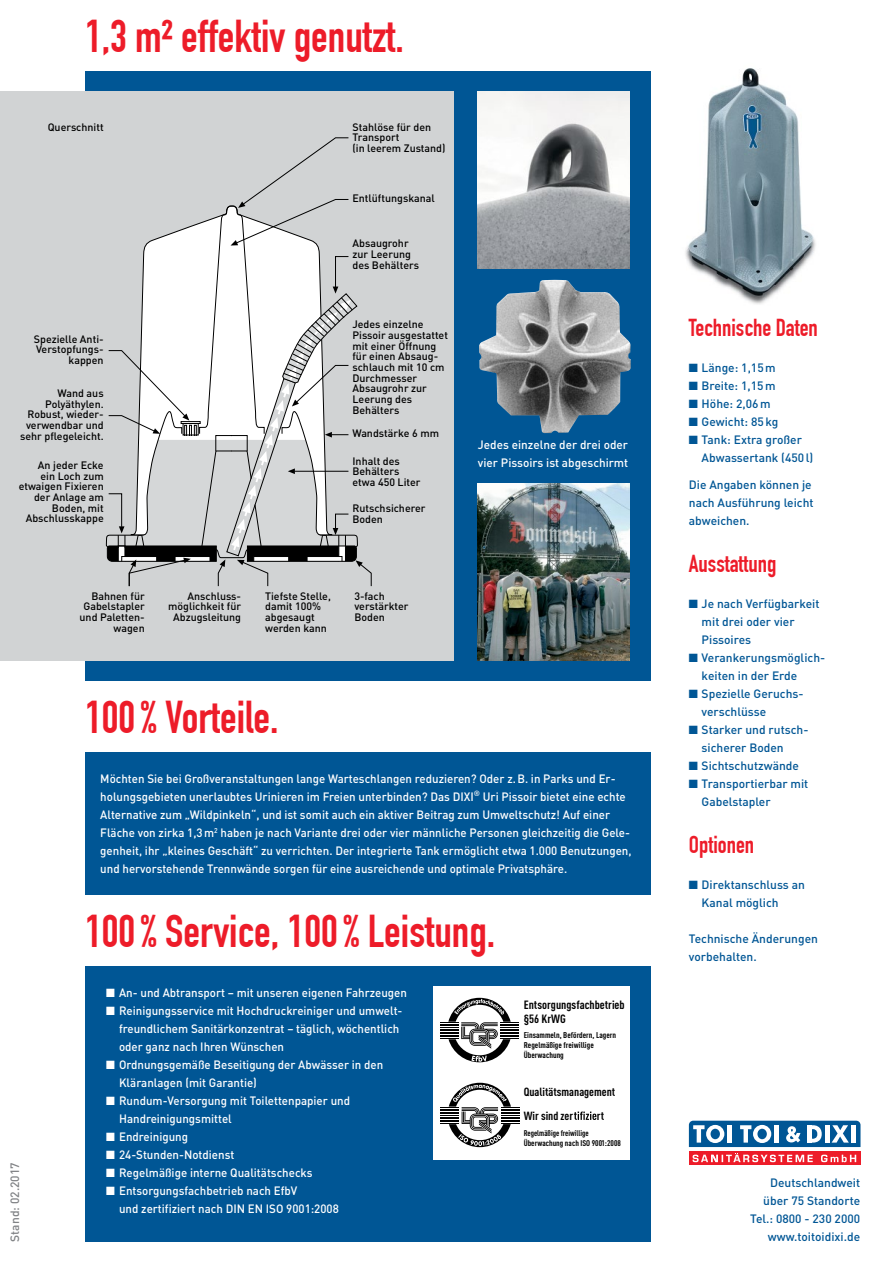
<style>
.page{position:relative;width:893px;height:1263px;background:#fff}
.page>*{position:absolute;margin:0;border:0;box-sizing:border-box;transform-origin:0 0}
.t1{font:45px "DIN1451 Com Engschrift";color:#ed1c29}
.t2{font:24px "DIN1451 Com Engschrift";color:#ed1c29}
.t3{font:500 12px/18px "DIN";color:#fff;scale:.96 1}
.t4{font:500 12px/18px "DIN";color:#005695}
.t5{font:500 12px/18px "DIN";color:#fff}
.t6{font:500 12px "DIN";color:#808285}
.t7{font:700 11.85px/14.2px "DIN Cond";color:#000;scale:1.06 1}
.t8{font:700 11.7px/23.5px "DIN Cond";color:#000;scale:1.06 1}
.t9{font:500 10.65px/10.6px "DIN";color:#000}
.t10{font:700 8.25px/9.9px "DIN Cond";color:#000;scale:1.06 1}
.t11{font:700 8.1px/9.8px "DIN Cond";color:#000}
</style>
<div class="page">
<div style="left:85px;top:21px;width:566px;height:1221px;background:#005695"></div>
<img style="left:685px;top:68px;width:131px;height:236px">
<div style="left:85px;top:682px;width:566px;height:70px;background:#fff"></div>
<div style="left:85px;top:895px;width:566px;height:70px;background:#fff"></div>
<div style="left:0;top:91px;width:454px;height:570px;background:#d1d3d4"></div>
<svg style="left:105px;top:137px;width:267px;height:450px"></svg>
<img style="left:478px;top:91px;width:151px;height:178px">
<img style="left:479px;top:280px;width:152px;height:153px">
<img style="left:478px;top:483px;width:151px;height:177px">
<div style="left:85px;top:0;width:566px;height:70px;background:#fff"></div>
<div style="left:433px;top:987px;width:196px;height:173px;background:#fff"></div>
<svg style="left:574px;top:1111px;width:22px;height:9px"></svg>
<svg style="left:441px;top:1083px;width:78px;height:64px"></svg>
<svg style="left:441px;top:998px;width:78px;height:64px"></svg>
<div style="left:689px;top:1151px;width:171px;height:14px;background:#ed1c29"></div>
<svg style="left:689px;top:1121px;width:171px;height:26px"></svg>
<svg style="left:821px;top:1155px;width:35px;height:7px"></svg>
<svg style="left:692px;top:1153px;width:121px;height:9px"></svg>
<h1 class="t1" style="left:85px;top:9px;width:320px">1,3 m² effektiv genutzt.</h1>
<p class="t9" style="left:48px;top:121px;width:57px">Querschnitt</p>
<p class="t9" style="left:34px;top:333px;width:71px;text-align:right">Spezielle Anti-<br>Verstopfungs&shy;kappen</p>
<p class="t9" style="left:20px;top:387px;width:85px;text-align:right">Wand aus<br>Polyäthylen.<br>Robust, wieder&shy;verwendbar und sehr pflegeleicht.</p>
<p class="t9" style="left:19px;top:460px;width:87px;text-align:right">An jeder Ecke<br>ein Loch zum etwaigen Fixieren der Anlage am<br>Boden, mit<br>Abschlusskappe</p>
<p class="t9" style="left:352px;top:121px;width:95px">Stahlöse für den<br>Transport<br>(in leerem Zustand)</p>
<p class="t9" style="left:352px;top:193px;width:84px">Entlüftungskanal</p>
<p class="t9" style="left:352px;top:238px;width:68px">Absaugrohr zur Leerung des Behälters</p>
<p class="t9" style="left:352px;top:319px;width:97px">Jedes einzelne<br>Pissoir ausgestattet mit einer Öffnung für einen Absaug&shy;schlauch mit 10 cm<br>Durchmesser<br>Absaugrohr zur<br>Leerung des<br>Behälters</p>
<p class="t9" style="left:352px;top:428px;width:88px">Wandstärke 6 mm</p>
<p class="t9" style="left:352px;top:455px;width:70px">Inhalt des<br>Behälters etwa 450 Liter</p>
<p class="t9" style="left:352px;top:503px;width:75px">Rutschsicherer<br>Boden</p>
<p class="t9" style="left:80px;top:590px;width:67px;text-align:right">Bahnen für<br>Gabelstapler und Paletten&shy;wagen</p>
<p class="t9" style="left:265px;top:590px;width:67px">Tiefste Stelle, damit 100% abgesaugt werden kann</p>
<p class="t9" style="left:168px;top:590px;width:74px;text-align:right">Anschluss&shy;möglichkeit für<br>Abzugsleitung</p>
<p class="t9" style="left:354px;top:590px;width:56px">3-fach verstärkter<br>Boden</p>
<h1 class="t1" style="left:85px;top:691px;width:195px">100% Vorteile.</h1>
<p class="t5" style="left:478px;top:435px;width:152px">Jedes einzelne der drei oder vier Pissoirs ist abgeschirmt</p>
<p class="t6" style="left:7px;top:1242px;width:81px;rotate:-90deg">Stand: 02.2017</p>
<p class="t3" style="left:100px;top:769px;width:555px">Möchten Sie bei Großveranstaltungen lange Warteschlangen reduzieren? Oder z.B. in Parks und Er&shy;holungsgebieten unerlaubtes Urinieren im Freien unterbinden? Das DIXI<sup>®</sup> Uri Pissoir bietet eine echte Alternative zum „Wildpinkeln“, und ist somit auch ein aktiver Beitrag zum Umweltschutz! Auf einer Fläche von zirka 1,3m<sup>2</sup> haben je nach Variante drei oder vier männliche Personen gleichzeitig die Gele&shy;genheit, ihr „kleines Geschäft“ zu verrichten. Der integrierte Tank ermöglicht etwa 1.000 Benutzungen, und hervorstehende Trennwände sorgen für eine ausreichende und optimale Privatsphäre.</p>
<h1 class="t1" style="left:85px;top:904px;width:412px">100% Service, 100% Leistung.</h1>
<p class="t3" style="left:106px;top:983px;width:315px">■ An- und Abtransport – mit unseren eigenen Fahrzeugen</p>
<p class="t3" style="left:119px;top:1001px;width:297px;text-indent:-13px">■ Reinigungsservice mit Hochdruckreiniger und umwelt&shy;freundlichem Sanitärkonzentrat – täglich, wöchentlich oder ganz nach Ihren Wünschen</p>
<p class="t3" style="left:119px;top:1055px;width:277px;text-indent:-13px">■ Ordnungsgemäße Beseitigung der Abwässer in den<br>Kläranlagen (mit Garantie)</p>
<p class="t3" style="left:119px;top:1091px;width:242px;text-indent:-13px">■ Rundum-Versorgung mit Toilettenpapier und<br>Handreinigungsmittel</p>
<p class="t3" style="left:106px;top:1127px;width:87px">■ Endreinigung</p>
<p class="t3" style="left:106px;top:1145px;width:135px">■ 24-Stunden-Notdienst</p>
<p class="t3" style="left:106px;top:1163px;width:216px">■ Regelmäßige interne Qualitätschecks</p>
<p class="t3" style="left:119px;top:1181px;width:230px;text-indent:-13px">■ Entsorgungsfachbetrieb nach EfbV<br>und zertifiziert nach DIN EN ISO 9001:2008</p>
<p class="t7" style="left:524px;top:997px;width:97px">Entsorgungsfachbetrieb §56 KrWG</p>
<p class="t10" style="left:524px;top:1030px;width:89px">Einsammeln, Befördern, Lagern<br>Regelmäßige freiwillige<br>Überwachung</p>
<p class="t8" style="left:524px;top:1080px;width:88px">Qualitätsmanagement<br>Wir sind zer</p>
<p class="t8" style="left:597px;top:1104px;width:9px">rt</p>
<p class="t11" style="left:524px;top:1128px;width:99px">Regelmäßige freiwillige<br>Überwachung nach ISO 9001:2008</p>
<h2 class="t2" style="left:689px;top:313px;width:131px">Technische Daten</h2>
<p class="t4" style="left:689px;top:358px;width:88px">■ Länge: 1,15m</p>
<p class="t4" style="left:689px;top:376px;width:88px">■ Breite: 1,15m</p>
<p class="t4" style="left:689px;top:394px;width:83px">■ Höhe: 2,06m</p>
<p class="t4" style="left:689px;top:412px;width:91px">■ Gewicht: 85kg</p>
<p class="t4" style="left:702px;top:430px;width:113px;text-indent:-13px">■ Tank: Extra großer<br>Abwassertank (450l)</p>
<p class="t4" style="left:689px;top:475px;width:126px">Die Angaben können je nach Ausführung leicht abweichen.</p>
<h2 class="t2" style="left:689px;top:549px;width:89px">Ausstattung</h2>
<p class="t4" style="left:702px;top:594px;width:119px;text-indent:-13px">■ Je nach Verfügbarkeit mit drei oder vier<br>Pissoires</p>
<p class="t4" style="left:702px;top:648px;width:125px;text-indent:-13px">■ Verankerungsmöglich&shy;keiten in der Erde</p>
<p class="t4" style="left:702px;top:684px;width:104px;text-indent:-13px">■ Spezielle Geruchs&shy;verschlüsse</p>
<p class="t4" style="left:702px;top:720px;width:108px;text-indent:-13px">■ Starker und rutsch&shy;sicherer Boden</p>
<p class="t4" style="left:689px;top:756px;width:112px">■ Sichtschutzwände</p>
<p class="t4" style="left:702px;top:774px;width:108px;text-indent:-13px">■ Transportierbar mit<br>Gabelstapler</p>
<h2 class="t2" style="left:689px;top:830px;width:67px">Optionen</h2>
<p class="t4" style="left:702px;top:875px;width:105px;text-indent:-13px">■ Direktanschluss an<br>Kanal möglich</p>
<p class="t4" style="left:689px;top:929px;width:131px">Technische Änderungen vorbehalten.</p>
<p class="t4" style="left:750px;top:1173px;width:112px;text-align:right">Deutschlandweit über 75 Standorte<br>Tel.: 0800 - 230 2000 www.toitoidixi.de</p>
</div>
